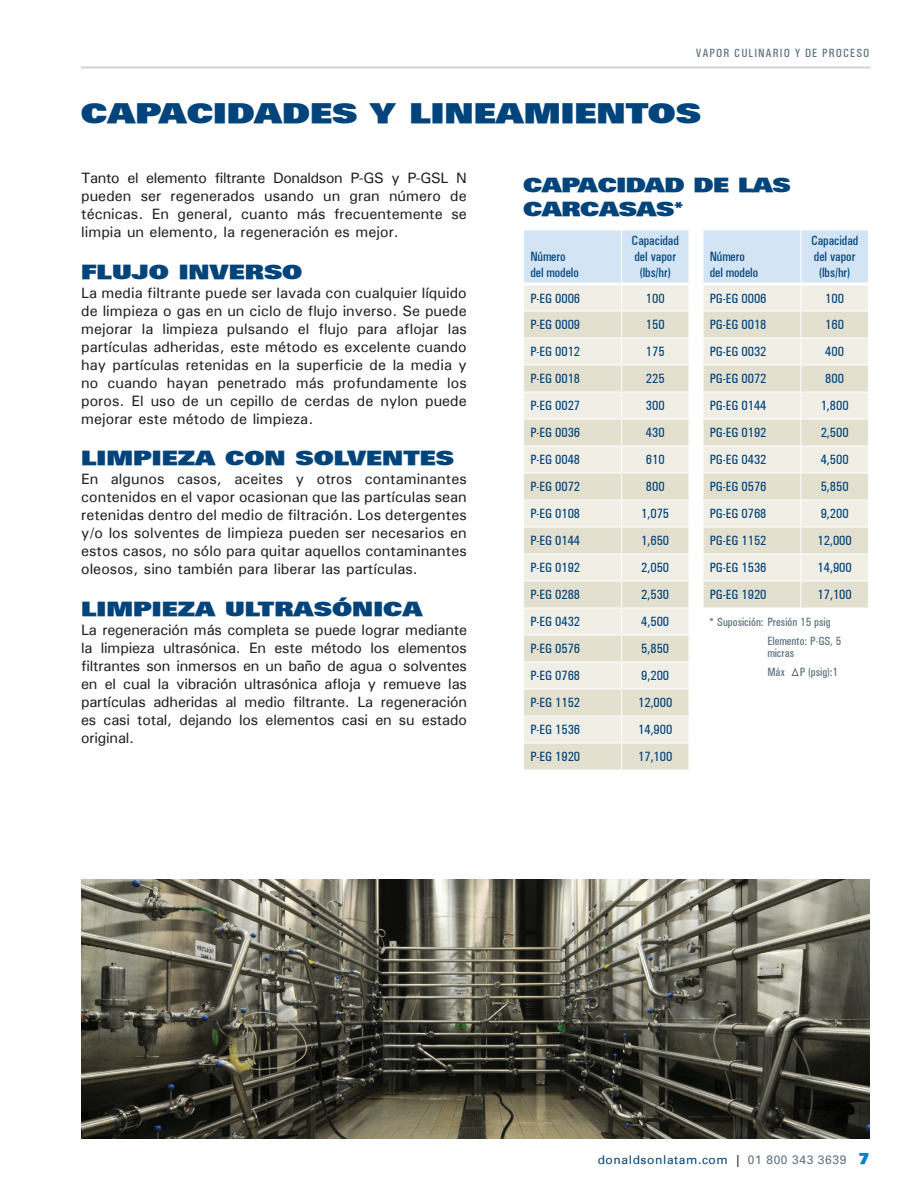
<style>
.page{position:relative;width:918px;height:1188px;background:#fff}
.page>*{position:absolute;margin:0;border:0;box-sizing:border-box;transform-origin:0 0}
.Page_Subheads{font:900 27px "Univers";color:#00447b;scale:1.3 1}
.Page_Subheads-2{font:900 19.5px "Univers";color:#00447b;scale:1.3 1}
.Body{font:900 19.5px "Univers";letter-spacing:-.02em;color:#00447b;scale:1.3 1}
.Body-2{font:500 15px/18px "Univers";color:#231f20;text-align:justify}
.Page_Subheads-3{font:500 15px/18px "Univers";color:#231f20;text-align:justify}
.Table_Copy-_Condense{font:500 condensed 13.5px/16.2px "Univers";color:#00447b}
.Body-3{font:500 condensed 12px/12px "Univers";color:#5b6f7b}
.t1{font:12px "Univers";letter-spacing:.05em;color:#00447b}
.Body-4{font:500 condensed 12px "Univers";letter-spacing:.09em;color:#5b6f7b}
.s1{color:#231f20}
.s2{color:#5b6f7b}
.s3{font-weight:900;font-size:15px;color:#0082c8}
</style>
<div class="page">
<svg style="left:524px;top:231px;width:165px;height:539px;background:#e8e7de"></svg>
<hr style="left:621px;top:230px;width:1px;height:52px;background:#fff">
<hr style="left:523px;top:500px;width:99px;height:1px;background:#fff">
<hr style="left:622px;top:500px;width:67px;height:1px;background:#fff">
<hr style="left:523px;top:527px;width:99px;height:1px;background:#fff">
<hr style="left:622px;top:527px;width:67px;height:1px;background:#fff">
<hr style="left:523px;top:554px;width:99px;height:1px;background:#fff">
<hr style="left:622px;top:554px;width:67px;height:1px;background:#fff">
<hr style="left:523px;top:581px;width:99px;height:1px;background:#fff">
<hr style="left:622px;top:581px;width:67px;height:1px;background:#fff">
<hr style="left:523px;top:608px;width:99px;height:1px;background:#fff">
<hr style="left:622px;top:608px;width:67px;height:1px;background:#fff">
<hr style="left:523px;top:635px;width:99px;height:1px;background:#fff">
<hr style="left:622px;top:635px;width:67px;height:1px;background:#fff">
<hr style="left:523px;top:662px;width:99px;height:1px;background:#fff">
<hr style="left:622px;top:662px;width:67px;height:1px;background:#fff">
<hr style="left:523px;top:689px;width:99px;height:1px;background:#fff">
<hr style="left:622px;top:689px;width:67px;height:1px;background:#fff">
<hr style="left:523px;top:716px;width:99px;height:1px;background:#fff">
<hr style="left:622px;top:716px;width:67px;height:1px;background:#fff">
<hr style="left:523px;top:743px;width:99px;height:1px;background:#fff">
<hr style="left:622px;top:743px;width:67px;height:1px;background:#fff">
<hr style="left:524px;top:282px;width:98px;height:3px;background:#fff">
<hr style="left:622px;top:282px;width:67px;height:3px;background:#fff">
<svg style="left:703px;top:231px;width:165px;height:377px;background:#e7e7df"></svg>
<hr style="left:703px;top:230px;width:1px;height:54px;background:#fff">
<hr style="left:801px;top:230px;width:1px;height:52px;background:#fff">
<hr style="left:703px;top:282px;width:98px;height:3px;background:#fff">
<hr style="left:801px;top:282px;width:67px;height:3px;background:#fff">
<img style="left:81px;top:880px;width:788px;height:258px">
<svg style="left:791px;top:667px;width:8px;height:9px"></svg>
<hr style="left:81px;top:66px;width:789px;height:3px;background:#d3d9de">
<p class="Body-4" style="left:696px;top:46px;width:175px">VAPOR CULINARIO Y DE PROCESO</p>
<p class="Page_Subheads" style="left:81px;top:96px;width:479px">CAPACIDADES Y LINEAMIENTOS</p>
<p class="Body-2" style="left:81px;top:168px;width:387px">Tanto el elemento filtrante Donaldson P-GS y P-GSL N pueden ser regenerados usando un gran número de técnicas. En general, cuanto más frecuentemente se limpia un elemento, la regeneración es mejor.</p>
<p class="Page_Subheads-2" style="left:81px;top:259px;width:172px">FLUJO INVERSO</p>
<p class="Body" style="left:523px;top:173px;width:207px">CAPACIDAD DE LAS</p>
<p class="Body" style="left:523px;top:196px;width:125px">CARCASAS*</p>
<p class="Table_Copy-_Condense" style="left:710px;top:248px;width:50px">Número del modelo</p>
<p class="Table_Copy-_Condense" style="left:632px;top:232px;width:49px;text-align:center">Capacidad del vapor (lbs/hr)</p>
<p class="Table_Copy-_Condense" style="left:530px;top:248px;width:50px">Número del modelo</p>
<p class="Table_Copy-_Condense" style="left:811px;top:232px;width:49px;text-align:center">Capacidad del vapor (lbs/hr)</p>
<p class="Page_Subheads-3" style="left:81px;top:284px;width:387px">La media filtrante puede ser lavada con cualquier líquido de limpieza o gas en un ciclo de flujo inverso. Se puede mejorar la limpieza pulsando el flujo para aflojar las partículas adheridas, este método es excelente cuando hay partículas retenidas en la superficie de la media y no cuando hayan penetrado más profundamente los poros. El uso de un cepillo de cerdas de nylon puede mejorar este método de limpieza.</p>
<p class="Page_Subheads-2" style="left:81px;top:445px;width:288px">LIMPIEZA CON SOLVENTES</p>
<p class="Body-2" style="left:81px;top:470px;width:387px">En algunos casos, aceites y otros contaminantes contenidos en el vapor ocasionan que las partículas sean retenidas dentro del medio de filtración. Los detergentes y/o los solventes de limpieza pueden ser necesarios en estos casos, no sólo para quitar aquellos contaminantes oleosos, sino también para liberar las partículas.</p>
<p class="Page_Subheads-2" style="left:81px;top:596px;width:264px">LIMPIEZA ULTRASÓNICA</p>
<p class="Body-2" style="left:81px;top:621px;width:387px">La regeneración más completa se puede lograr mediante la limpieza ultrasónica. En este método los elementos filtrantes son inmersos en un baño de agua o solventes en el cual la vibración ultrasónica afloja y remueve las partículas adheridas al medio filtrante. La regeneración es casi total, dejando los elementos casi en su estado original.</p>
<p class="Table_Copy-_Condense" style="left:530px;top:290px;width:51px">P-EG 0006</p>
<p class="Table_Copy-_Condense" style="left:646px;top:290px;width:20px">100</p>
<p class="Table_Copy-_Condense" style="left:530px;top:317px;width:51px">P-EG 0009</p>
<p class="Table_Copy-_Condense" style="left:646px;top:317px;width:20px">150</p>
<p class="Table_Copy-_Condense" style="left:530px;top:344px;width:51px">P-EG 0012</p>
<p class="Table_Copy-_Condense" style="left:646px;top:344px;width:20px">175</p>
<p class="Table_Copy-_Condense" style="left:530px;top:371px;width:51px">P-EG 0018</p>
<p class="Table_Copy-_Condense" style="left:646px;top:371px;width:20px">225</p>
<p class="Table_Copy-_Condense" style="left:530px;top:398px;width:51px">P-EG 0027</p>
<p class="Table_Copy-_Condense" style="left:646px;top:398px;width:20px">300</p>
<p class="Table_Copy-_Condense" style="left:530px;top:425px;width:51px">P-EG 0036</p>
<p class="Table_Copy-_Condense" style="left:646px;top:425px;width:20px">430</p>
<p class="Table_Copy-_Condense" style="left:530px;top:452px;width:51px">P-EG 0048</p>
<p class="Table_Copy-_Condense" style="left:646px;top:452px;width:20px">610</p>
<p class="Table_Copy-_Condense" style="left:530px;top:479px;width:51px">P-EG 0072</p>
<p class="Table_Copy-_Condense" style="left:646px;top:479px;width:20px">800</p>
<p class="Table_Copy-_Condense" style="left:530px;top:506px;width:51px">P-EG 0108</p>
<p class="Table_Copy-_Condense" style="left:641px;top:506px;width:29px">1,075</p>
<p class="Table_Copy-_Condense" style="left:530px;top:533px;width:51px">P-EG 0144</p>
<p class="Table_Copy-_Condense" style="left:641px;top:533px;width:29px">1,650</p>
<p class="Table_Copy-_Condense" style="left:530px;top:560px;width:51px">P-EG 0192</p>
<p class="Table_Copy-_Condense" style="left:641px;top:560px;width:29px">2,050</p>
<p class="Table_Copy-_Condense" style="left:530px;top:587px;width:51px">P-EG 0288</p>
<p class="Table_Copy-_Condense" style="left:641px;top:587px;width:29px">2,530</p>
<p class="Table_Copy-_Condense" style="left:530px;top:614px;width:51px">P-EG 0432</p>
<p class="Table_Copy-_Condense" style="left:641px;top:614px;width:29px">4,500</p>
<p class="Table_Copy-_Condense" style="left:530px;top:641px;width:51px">P-EG 0576</p>
<p class="Table_Copy-_Condense" style="left:641px;top:641px;width:29px">5,850</p>
<p class="Table_Copy-_Condense" style="left:530px;top:668px;width:51px">P-EG 0768</p>
<p class="Table_Copy-_Condense" style="left:641px;top:668px;width:29px">9,200</p>
<p class="Table_Copy-_Condense" style="left:530px;top:695px;width:51px">P-EG 1152</p>
<p class="Table_Copy-_Condense" style="left:638px;top:695px;width:36px">12,000</p>
<p class="Table_Copy-_Condense" style="left:530px;top:722px;width:51px">P-EG 1536</p>
<p class="Table_Copy-_Condense" style="left:638px;top:722px;width:36px">14,900</p>
<p class="Table_Copy-_Condense" style="left:530px;top:749px;width:51px">P-EG 1920</p>
<p class="Table_Copy-_Condense" style="left:638px;top:749px;width:36px">17,100</p>
<p class="Table_Copy-_Condense" style="left:710px;top:290px;width:58px">PG-EG 0006</p>
<p class="Table_Copy-_Condense" style="left:825px;top:290px;width:20px">100</p>
<p class="Table_Copy-_Condense" style="left:710px;top:317px;width:58px">PG-EG 0018</p>
<p class="Table_Copy-_Condense" style="left:825px;top:317px;width:20px">160</p>
<p class="Table_Copy-_Condense" style="left:710px;top:344px;width:58px">PG-EG 0032</p>
<p class="Table_Copy-_Condense" style="left:825px;top:344px;width:20px">400</p>
<p class="Table_Copy-_Condense" style="left:710px;top:371px;width:58px">PG-EG 0072</p>
<p class="Table_Copy-_Condense" style="left:825px;top:371px;width:20px">800</p>
<p class="Table_Copy-_Condense" style="left:710px;top:398px;width:58px">PG-EG 0144</p>
<p class="Table_Copy-_Condense" style="left:821px;top:398px;width:29px">1,800</p>
<p class="Table_Copy-_Condense" style="left:710px;top:425px;width:58px">PG-EG 0192</p>
<p class="Table_Copy-_Condense" style="left:821px;top:425px;width:29px">2,500</p>
<p class="Table_Copy-_Condense" style="left:710px;top:452px;width:58px">PG-EG 0432</p>
<p class="Table_Copy-_Condense" style="left:821px;top:452px;width:29px">4,500</p>
<p class="Table_Copy-_Condense" style="left:710px;top:479px;width:58px">PG-EG 0576</p>
<p class="Table_Copy-_Condense" style="left:821px;top:479px;width:29px">5,850</p>
<p class="Table_Copy-_Condense" style="left:710px;top:506px;width:58px">PG-EG 0768</p>
<p class="Table_Copy-_Condense" style="left:821px;top:506px;width:29px">9,200</p>
<p class="Table_Copy-_Condense" style="left:710px;top:533px;width:58px">PG-EG 1152</p>
<p class="Table_Copy-_Condense" style="left:818px;top:533px;width:36px">12,000</p>
<p class="Table_Copy-_Condense" style="left:710px;top:560px;width:58px">PG-EG 1536</p>
<p class="Table_Copy-_Condense" style="left:818px;top:560px;width:36px">14,900</p>
<p class="Table_Copy-_Condense" style="left:710px;top:587px;width:58px">PG-EG 1920</p>
<p class="Table_Copy-_Condense" style="left:818px;top:587px;width:36px">17,100</p>
<p class="Body-3" style="left:709px;top:616px;width:123px">* Suposición: Presión 15 psig</p>
<p class="Body-3" style="left:767px;top:635px;width:75px">Elemento: P-GS, 5 micras</p>
<p class="Body-3" style="left:767px;top:666px;width:72px">Máx P (psig):1</p>
<p class="t1" style="left:598px;top:1153px;width:273px">donaldsonlatam.com <span class="s1">|</span> <span class="s2">01 800 343 3639</span> <span class="s3">7</span></p>
</div>
